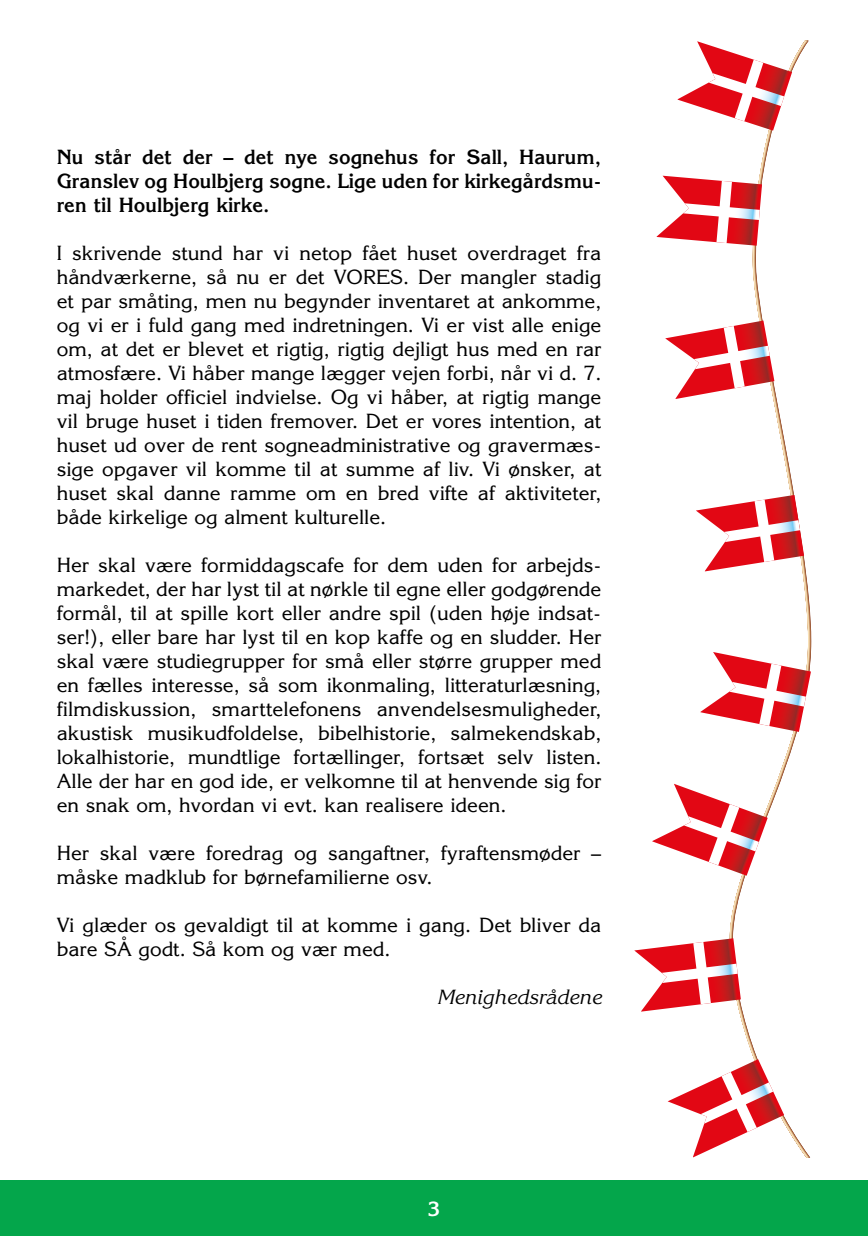
<style>
.page{position:relative;width:868px;height:1236px;background:#fff}
.page>*{position:absolute;margin:0;border:0;box-sizing:border-box;transform-origin:0 0}
.t1{font:20px/24px "Korinna";color:#000;text-align:justify}
.t2{font:700 20px/24px "Korinna";color:#000;text-align:justify}
.t3{font:italic 20px "Korinna";color:#000}
.t4{font:700 20px "Korinna";color:#fff}
</style>
<div class="page">
<div style="left:0;top:1180px;width:867px;height:56px;background:#04a64b"></div>
<svg style="left:729px;top:41px;width:80px;height:1117px"></svg>
<svg style="left:677px;top:41px;width:115px;height:90px"></svg>
<svg style="left:656px;top:176px;width:106px;height:70px"></svg>
<svg style="left:665px;top:321px;width:109px;height:78px"></svg>
<svg style="left:696px;top:495px;width:108px;height:76px"></svg>
<svg style="left:700px;top:652px;width:110px;height:80px"></svg>
<svg style="left:652px;top:784px;width:115px;height:92px"></svg>
<svg style="left:634px;top:938px;width:106px;height:74px"></svg>
<svg style="left:667px;top:1059px;width:117px;height:98px"></svg>
<p class="t2" style="left:57px;top:144px;width:546px">Nu står det der – det nye sognehus for Sall, Haurum, Granslev og Houlbjerg sogne. Lige uden for kirkegårdsmu&shy;ren til Houlbjerg kirke.</p>
<p class="t1" style="left:57px;top:240px;width:546px">I skrivende stund har vi netop fået huset overdraget fra håndværkerne, så nu er det VORES. Der mangler stadig et par småting, men nu begynder inventaret at ankomme, og vi er i fuld gang med indretningen. Vi er vist alle enige om, at det er blevet et rigtig, rigtig dejligt hus med en rar atmosfære. Vi håber mange lægger vejen forbi, når vi d. 7. maj holder officiel indvielse. Og vi håber, at rigtig mange vil bruge huset i tiden fremover. Det er vores intention, at huset ud over de rent sogneadministrative og gravermæs&shy;sige opgaver vil komme til at summe af liv. Vi ønsker, at huset skal danne ramme om en bred vifte af aktiviteter, både kirkelige og alment kulturelle.</p>
<p class="t1" style="left:57px;top:552px;width:546px">Her skal være formiddagscafe for dem uden for arbejds&shy;markedet, der har lyst til at nørkle til egne eller godgørende formål, til at spille kort eller andre spil (uden høje indsat&shy;ser!), eller bare har lyst til en kop kaffe og en sludder. Her skal være studiegrupper for små eller større grupper med en fælles interesse, så som ikonmaling, litteraturlæsning, filmdiskussion, smarttelefonens anvendelsesmuligheder, akustisk musikudfoldelse, bibelhistorie, salmekendskab, lokalhistorie, mundtlige fortællinger, fortsæt selv listen.<br>Alle der har en god ide, er velkomne til at henvende sig for en snak om, hvordan vi evt. kan realisere ideen.</p>
<p class="t1" style="left:57px;top:840px;width:546px">Her skal være foredrag og sangaftner, fyraftensmøder – måske madklub for børnefamilierne osv.</p>
<p class="t1" style="left:57px;top:912px;width:546px">Vi glæder os gevaldigt til at komme i gang. Det bliver da bare SÅ godt. Så kom og vær med.</p>
<p class="t3" style="left:437px;top:985px;width:165px">Menighedsrådene</p>
<p class="t4" style="left:427px;top:1196px;width:14px">3</p>
</div>
